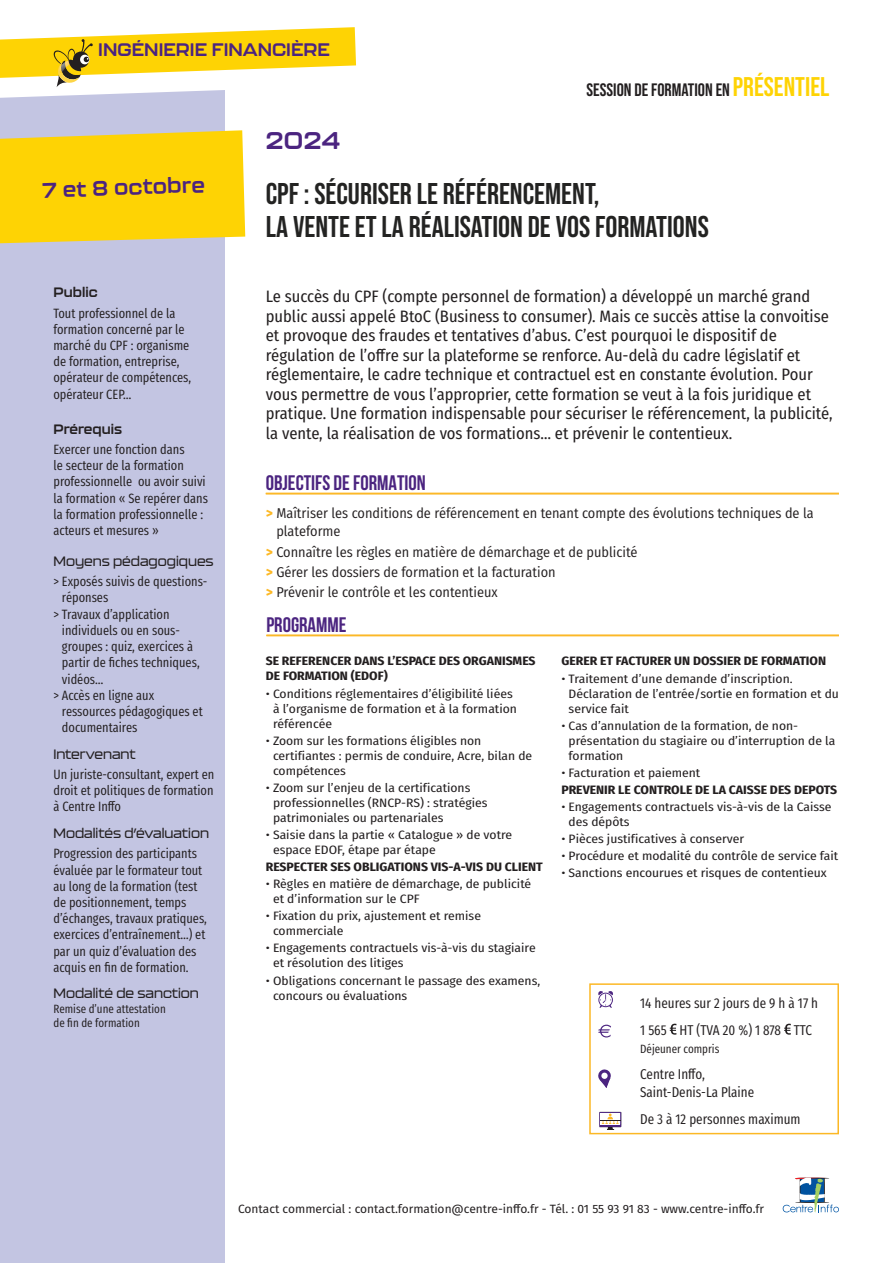
<style>
.page{position:relative;width:893px;height:1263px;background:#fff}
.page>*{position:absolute;margin:0;border:0;box-sizing:border-box;transform-origin:0 0}
.Titre_session{font:30px/33px "Bebas Neue";color:#232322}
.titre_haut_de_page_2{font:700 24px "Kallisto";color:#4b2480}
.Programme{font:700 21px "Bebas Neue";color:#4b2480}
.Dates{font:700 21px "Kallisto";color:#4b2480}
.Titre_formation{font:18px "Bebas Neue";color:#231f20}
.t1{font:700 18px "Kallisto";color:#4b2480}
.Chapo_formation{font:16.5px/19.5px "Fira Sans Condensed";color:#231f20}
.Objectifs{font:14.25px/18px "Fira Sans Condensed";color:#231f20}
.texte_modalités{font:14.25px "Fira Sans Compressed";color:#231f20}
.texte_modalité_dates{font:14.25px/18px "Fira Sans Compressed";color:#231f20}
.texte_formation_colonne{font:13.5px/16.2px "Fira Sans Compressed";color:#231f20}
.Titre_colonne{font:500 13.5px "Kallisto";color:#231f20}
.Titre_colonne-2{font:700 13.5px "Kallisto";color:#231f20}
.Texte{font:12.15px/15px "Fira Sans Condensed";color:#231f20;scale:1.11 1}
.Texte-2{font:700 12.15px/15px "Fira Sans Condensed";color:#231f20;scale:1.11 1}
.Texte_session{font:12px "Fira Sans";color:#231f20}
.Titre_colonne-3{font:12px/14.4px "Fira Sans Compressed";color:#231f20}
.texte_modalités-2{font:12px "Fira Sans Compressed";color:#231f20}
.s1{font-size:27px;color:#fed304}
.s2{font-weight:800;color:#fcb825}
</style>
<div class="page">
<div style="left:0;top:90px;width:225px;height:1173px;background:#c3c5e2"></div>
<hr style="left:266px;top:635px;width:573px;height:1px;background:#fcb825">
<hr style="left:266px;top:636px;width:573px;height:1px;background:#fcb825">
<hr style="left:266px;top:493px;width:573px;height:1px;background:#fcb825">
<hr style="left:266px;top:494px;width:573px;height:1px;background:#fcb825">
<svg style="left:783px;top:1178px;width:56px;height:34px"></svg>
<svg style="left:598px;top:991px;width:15px;height:17px"></svg>
<svg style="left:598px;top:1025px;width:13px;height:12px"></svg>
<svg style="left:670px;top:1024px;width:6px;height:11px"></svg>
<svg style="left:784px;top:1024px;width:7px;height:11px"></svg>
<svg style="left:598px;top:1069px;width:13px;height:19px"></svg>
<div style="left:601px;top:1072px;width:7px;height:7px;background:#fff;border-radius:50%"></div>
<svg style="left:599px;top:1112px;width:22px;height:18px"></svg>
<div style="left:589px;top:983px;width:250px;height:151px;border:2px solid #fcb825"></div>
<svg style="left:0;top:27px;width:356px;height:60px"></svg>
<svg style="left:0;top:130px;width:245px;height:113px"></svg>
<p class="t1" style="left:98px;top:39px;width:233px">INGÉNIERIE FINANCIÈRE</p>
<p class="titre_haut_de_page_2" style="left:266px;top:126px;width:76px">2024</p>
<p class="Titre_formation" style="left:587px;top:80px;width:244px">SESSION DE FORMATION EN <span class="s1">PRÉSENTIEL</span></p>
<p class="Dates" style="left:42px;top:178px;width:164px;rotate:-2deg">7 et 8 octobre</p>
<p class="Titre_session" style="left:266px;top:177px;width:445px">CPF : SÉCURISER LE RÉFÉRENCEMENT,<br>LA VENTE ET LA RÉALISATION DE VOS FORMATIONS</p>
<p class="Titre_colonne-2" style="left:53px;top:284px;width:46px">Public</p>
<p class="texte_formation_colonne" style="left:53px;top:304px;width:139px">Tout professionnel de la formation concerné par le marché du CPF : organisme de formation, entreprise, opérateur de compétences, opérateur CEP…</p>
<p class="Titre_colonne-2" style="left:53px;top:421px;width:70px">Prérequis</p>
<p class="texte_formation_colonne" style="left:53px;top:441px;width:156px">Exercer une fonction dans<br>le secteur de la formation professionnelle ou avoir suivi la formation « Se repérer dans la formation professionnelle : acteurs et mesures »</p>
<p class="Titre_colonne" style="left:53px;top:553px;width:162px">Moyens pédagogiques</p>
<p class="texte_formation_colonne" style="left:62px;top:573px;width:147px;text-indent:-8px">&gt; Exposés suivis de questions&shy;réponses</p>
<p class="texte_formation_colonne" style="left:62px;top:605px;width:139px;text-indent:-8px">&gt; Travaux d’application individuels ou en sous&shy;groupes : quiz, exercices à partir de fiches techniques, vidéos…</p>
<p class="texte_formation_colonne" style="left:62px;top:686px;width:142px;text-indent:-8px">&gt; Accès en ligne aux ressources pédagogiques et documentaires</p>
<p class="Titre_colonne" style="left:53px;top:746px;width:84px">Intervenant</p>
<p class="texte_formation_colonne" style="left:53px;top:766px;width:162px;text-align:justify">Un juriste-consultant, expert en droit et politiques de formation à Centre Inffo</p>
<p class="Titre_colonne" style="left:53px;top:825px;width:157px">Modalités d’évaluation</p>
<p class="texte_formation_colonne" style="left:53px;top:845px;width:155px">Progression des participants évaluée par le formateur tout au long de la formation (test de positionnement, temps d’échanges, travaux pratiques, exercices d’entraînement…) et par un quiz d’évaluation des acquis en fin de formation.</p>
<p class="Titre_colonne" style="left:53px;top:985px;width:147px">Modalité de sanction</p>
<p class="Titre_colonne-3" style="left:53px;top:1001px;width:114px">Remise d’une attestation de fin de formation</p>
<p class="texte_modalités" style="left:640px;top:992px;width:179px">14 heures sur 2 jours de 9 h à 17 h</p>
<p class="Chapo_formation" style="left:266px;top:286px;width:568px">Le succès du CPF (compte personnel de formation) a développé un marché grand public aussi appelé BtoC (Business to consumer). Mais ce succès attise la convoitise et provoque des fraudes et tentatives d’abus. C’est pourquoi le dispositif de régulation de l’offre sur la plateforme se renforce. Au-delà du cadre législatif et réglementaire, le cadre technique et contractuel est en constante évolution. Pour vous permettre de vous l’approprier, cette formation se veut à la fois juridique et pratique. Une formation indispensable pour sécuriser le référencement, la publicité, la vente, la réalisation de vos formations… et prévenir le contentieux.</p>
<p class="Programme" style="left:266px;top:471px;width:162px">OBJECTIFS DE FORMATION</p>
<p class="Objectifs" style="left:276px;top:504px;width:539px;text-indent:-11px"><span class="s2">&gt;</span> Maîtriser les conditions de référencement en tenant compte des évolutions techniques de la plateforme</p>
<p class="Objectifs" style="left:266px;top:542px;width:373px"><span class="s2">&gt;</span> Connaître les règles en matière de démarchage et de publicité</p>
<p class="Objectifs" style="left:266px;top:562px;width:291px"><span class="s2">&gt;</span> Gérer les dossiers de formation et la facturation</p>
<p class="Objectifs" style="left:266px;top:582px;width:234px"><span class="s2">&gt;</span> Prévenir le contrôle et les contentieux</p>
<p class="Programme" style="left:266px;top:613px;width:82px">PROGRAMME</p>
<p class="Texte-2" style="left:266px;top:653px;width:245px">SE REFERENCER DANS L’ESPACE DES ORGANISMES<br>DE FORMATION (EDOF)</p>
<p class="Texte" style="left:273px;top:685px;width:221px;text-indent:-7px">• Conditions réglementaires d’éligibilité liées à l’organisme de formation et à la formation référencée</p>
<p class="Texte" style="left:273px;top:732px;width:235px;text-indent:-7px">• Zoom sur les formations éligibles non certifiantes : permis de conduire, Acre, bilan de compétences</p>
<p class="Texte" style="left:273px;top:780px;width:195px;text-indent:-7px">• Zoom sur l’enjeu de la certifications professionnelles (RNCP-RS) : stratégies patrimoniales ou partenariales</p>
<p class="Texte" style="left:273px;top:827px;width:217px;text-indent:-7px">• Saisie dans la partie « Catalogue » de votre espace EDOF, étape par étape</p>
<p class="Texte-2" style="left:266px;top:858px;width:251px">RESPECTER SES OBLIGATIONS VIS-A-VIS DU CLIENT</p>
<p class="Texte" style="left:273px;top:876px;width:234px;text-indent:-7px">• Règles en matière de démarchage, de publicité et d’information sur le CPF</p>
<p class="Texte" style="left:273px;top:908px;width:189px;text-indent:-7px">• Fixation du prix, ajustement et remise commerciale</p>
<p class="Texte" style="left:273px;top:940px;width:238px;text-indent:-7px">• Engagements contractuels vis-à-vis du stagiaire et résolution des litiges</p>
<p class="Texte" style="left:273px;top:972px;width:242px;text-indent:-7px">• Obligations concernant le passage des examens, concours ou évaluations</p>
<p class="Texte-2" style="left:561px;top:653px;width:240px">GERER ET FACTURER UN DOSSIER DE FORMATION</p>
<p class="Texte" style="left:569px;top:670px;width:245px;text-indent:-7px">• Traitement d’une demande d’inscription.<br>Déclaration de l’entrée/sortie en formation et du service fait</p>
<p class="Texte" style="left:569px;top:717px;width:242px;text-indent:-7px">• Cas d’annulation de la formation, de non&shy;présentation du stagiaire ou d’interruption de la formation</p>
<p class="Texte" style="left:561px;top:765px;width:127px">• Facturation et paiement</p>
<p class="Texte-2" style="left:561px;top:781px;width:250px">PREVENIR LE CONTROLE DE LA CAISSE DES DEPOTS</p>
<p class="Texte" style="left:569px;top:799px;width:238px;text-indent:-7px">• Engagements contractuels vis-à-vis de la Caisse des dépôts</p>
<p class="Texte" style="left:561px;top:831px;width:166px">• Pièces justificatives à conserver</p>
<p class="Texte" style="left:561px;top:848px;width:251px">• Procédure et modalité du contrôle de service fait</p>
<p class="Texte" style="left:561px;top:865px;width:240px">• Sanctions encourues et risques de contentieux</p>
<p class="texte_modalités" style="left:640px;top:1019px;width:173px">1 565 HT (TVA 20 %) 1 878 TTC</p>
<p class="texte_modalités-2" style="left:640px;top:1039px;width:81px">Déjeuner compris</p>
<p class="texte_modalité_dates" style="left:640px;top:1065px;width:115px">Centre Inffo,<br>Saint-Denis-La Plaine</p>
<p class="texte_modalités" style="left:640px;top:1108px;width:162px">De 3 à 12 personnes maximum</p>
<p class="Texte_session" style="left:238px;top:1199px;width:527px">Contact commercial : contact.formation@centre-inffo.fr - Tél. : 01 55 93 91 83 - www.centre-inffo.fr</p>
</div>
